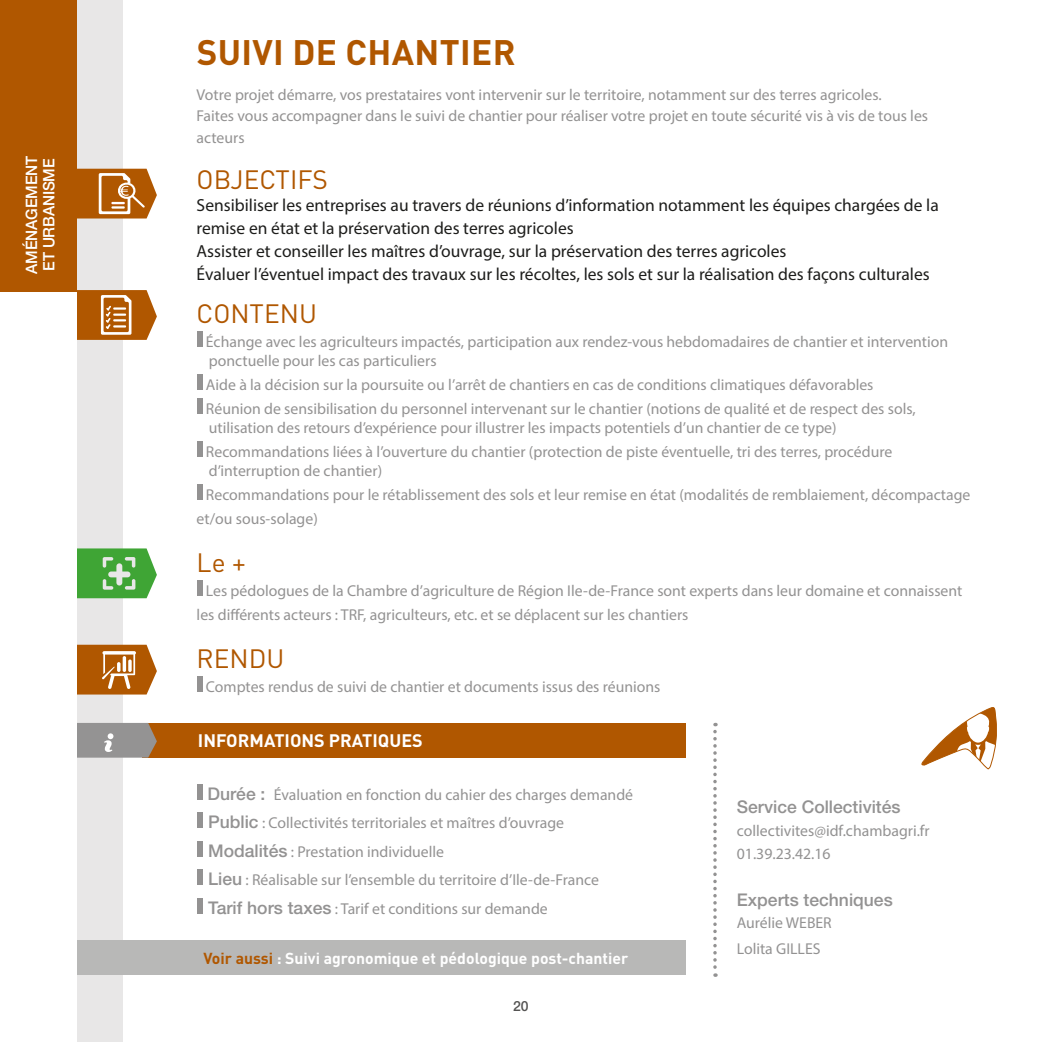
<style>
.page{position:relative;width:1042px;height:1042px;background:#fff}
.page>*{position:absolute;margin:0;border:0;box-sizing:border-box;transform-origin:0 0}
.t1{font:700 35px "DIN Pro";letter-spacing:.01em;color:#b05700}
.t2{font:26.25px "DIN Pro";color:#b05700}
.t3{font:700 17.85px "DIN Pro";color:#fff}
.t4{font:17.5px/22.8px "Myriad Pro";color:#1d1d1b}
.t5{font:500 17.5px "Helvetica Neue";color:#939292}
.t6{font:15.75px/18.9px "Myriad Pro";color:#939292}
.t7{font:700 15.75px "DIN Pro";color:#fff}
.t8{font:500 15.75px/17.5px "Helvetica Neue";letter-spacing:-.01em;color:#fff}
.t9{font:500 14px "Helvetica Neue";color:#545352}
.s1{font-family:"Helvetica Neue";font-weight:500;font-size:17.5px}
.s2{color:#b05700}
</style>
<div class="page">
<div style="left:58px;top:0;width:65px;height:1042px;background:#e8e7e7"></div>
<div style="left:197px;top:331px;width:6px;height:16px;background:#939292"></div>
<div style="left:197px;top:374px;width:6px;height:16px;background:#939292"></div>
<div style="left:197px;top:398px;width:6px;height:16px;background:#939292"></div>
<div style="left:197px;top:441px;width:6px;height:16px;background:#939292"></div>
<div style="left:197px;top:484px;width:6px;height:16px;background:#939292"></div>
<div style="left:197px;top:580px;width:6px;height:16px;background:#939292"></div>
<div style="left:197px;top:676px;width:6px;height:16px;background:#939292"></div>
<div style="left:142px;top:723px;width:544px;height:34px;background:#b05700"></div>
<div style="left:197px;top:784px;width:6px;height:16px;background:#939292"></div>
<div style="left:197px;top:812px;width:6px;height:16px;background:#939292"></div>
<div style="left:197px;top:841px;width:6px;height:15px;background:#939292"></div>
<div style="left:197px;top:869px;width:6px;height:16px;background:#939292"></div>
<div style="left:197px;top:897px;width:6px;height:16px;background:#939292"></div>
<svg style="left:713px;top:723px;width:4px;height:254px"></svg>
<hr style="left:1041px;top:0;width:1px;height:1042px;background:#e8e7e7">
<svg style="left:77px;top:169px;width:80px;height:49px;background:#c07934"></svg>
<svg style="left:77px;top:290px;width:80px;height:50px;background:#bf7731"></svg>
<svg style="left:77px;top:645px;width:80px;height:49px;background:#be762f"></svg>
<svg style="left:77px;top:723px;width:80px;height:34px;background:#98938e"></svg>
<div style="left:74px;top:940px;width:612px;height:35px;background:#b8b8b7"></div>
<svg style="left:77px;top:548px;width:80px;height:50px;background:#5fb257"></svg>
<div style="left:0;top:0;width:77px;height:1042px;background:#fff"></div>
<svg style="left:921px;top:707px;width:76px;height:63px"></svg>
<div style="left:0;top:0;width:77px;height:291px;background:#b05700"></div>
<p class="t8" style="left:23px;top:273px;width:119px;rotate:-90deg">AMÉNAGEMENT<br>ET URBANISME</p>
<p class="t1" style="left:197px;top:29px;width:320px">SUIVI DE CHANTIER</p>
<p class="t6" style="left:197px;top:85px;width:687px">Votre projet démarre, vos prestataires vont intervenir sur le territoire, notamment sur des terres agricoles.</p>
<p class="t6" style="left:197px;top:106px;width:733px">Faites vous accompagner dans le suivi de chantier pour réaliser votre projet en toute sécurité vis à vis de tous les</p>
<p class="t6" style="left:197px;top:128px;width:49px">acteurs</p>
<p class="t2" style="left:197px;top:161px;width:133px">OBJECTIFS</p>
<p class="t4" style="left:197px;top:194px;width:744px">Sensibiliser les entreprises au travers de réunions d’information notamment les équipes chargées de la remise en état et la préservation des terres agricoles</p>
<p class="t4" style="left:197px;top:239px;width:591px">Assister et conseiller les maîtres d’ouvrage, sur la préservation des terres agricoles</p>
<p class="t4" style="left:197px;top:262px;width:734px">Évaluer l’éventuel impact des travaux sur les récoltes, les sols et sur la réalisation des façons culturales</p>
<p class="t2" style="left:197px;top:296px;width:122px">CONTENU</p>
<p class="t6" style="left:206px;top:332px;width:744px">Échange avec les agriculteurs impactés, participation aux rendez-vous hebdomadaires de chantier et intervention ponctuelle pour les cas particuliers</p>
<p class="t6" style="left:206px;top:375px;width:669px">Aide à la décision sur la poursuite ou l’arrêt de chantiers en cas de conditions climatiques défavorables</p>
<p class="t6" style="left:206px;top:399px;width:711px">Réunion de sensibilisation du personnel intervenant sur le chantier (notions de qualité et de respect des sols, utilisation des retours d’expérience pour illustrer les impacts potentiels d’un chantier de ce type)</p>
<p class="t6" style="left:206px;top:442px;width:688px">Recommandations liées à l’ouverture du chantier (protection de piste éventuelle, tri des terres, procédure d’interruption de chantier)</p>
<p class="t6" style="left:206px;top:485px;width:766px">Recommandations pour le rétablissement des sols et leur remise en état (modalités de remblaiement, décompactage</p>
<p class="t6" style="left:197px;top:509px;width:123px">et/ou sous-solage)</p>
<p class="t2" style="left:197px;top:545px;width:51px">Le +</p>
<p class="t6" style="left:206px;top:581px;width:758px">Les pédologues de la Chambre d’agriculture de Région Ile-de-France sont experts dans leur domaine et connaissent</p>
<p class="t6" style="left:197px;top:605px;width:493px">les différents acteurs : TRF, agriculteurs, etc. et se déplacent sur les chantiers</p>
<p class="t2" style="left:197px;top:641px;width:89px">RENDU</p>
<p class="t6" style="left:206px;top:677px;width:456px">Comptes rendus de suivi de chantier et documents issus des réunions</p>
<p class="t3" style="left:198px;top:728px;width:226px">INFORMATIONS PRATIQUES</p>
<p class="t6" style="left:207px;top:785px;width:427px"><span class="s1">Durée :</span> Évaluation en fonction du cahier des charges demandé</p>
<p class="t6" style="left:208px;top:813px;width:357px"><span class="s1">Public</span> : Collectivités territoriales et maîtres d’ouvrage</p>
<p class="t6" style="left:208px;top:841px;width:238px"><span class="s1">Modalités</span> : Prestation individuelle</p>
<p class="t6" style="left:208px;top:870px;width:392px"><span class="s1">Lieu</span> : Réalisable sur l’ensemble du territoire d’Ile-de-France</p>
<p class="t6" style="left:208px;top:898px;width:341px"><span class="s1">Tarif hors taxes</span> : Tarif et conditions sur demande</p>
<p class="t7" style="left:203px;top:947px;width:426px"><span class="s2">Voir aussi</span> : Suivi agronomique et pédologique post-chantier</p>
<p class="t9" style="left:513px;top:997px;width:17px">20</p>
<p class="t5" style="left:737px;top:797px;width:165px">Service Collectivités</p>
<p class="t6" style="left:737px;top:821px;width:194px">collectivites@idf.chambagri.fr</p>
<p class="t6" style="left:737px;top:844px;width:95px">01.39.23.42.16</p>
<p class="t5" style="left:737px;top:889px;width:157px">Experts techniques</p>
<p class="t6" style="left:737px;top:913px;width:96px">Aurélie WEBER</p>
<p class="t6" style="left:737px;top:939px;width:85px">Lolita GILLES</p>
</div>
